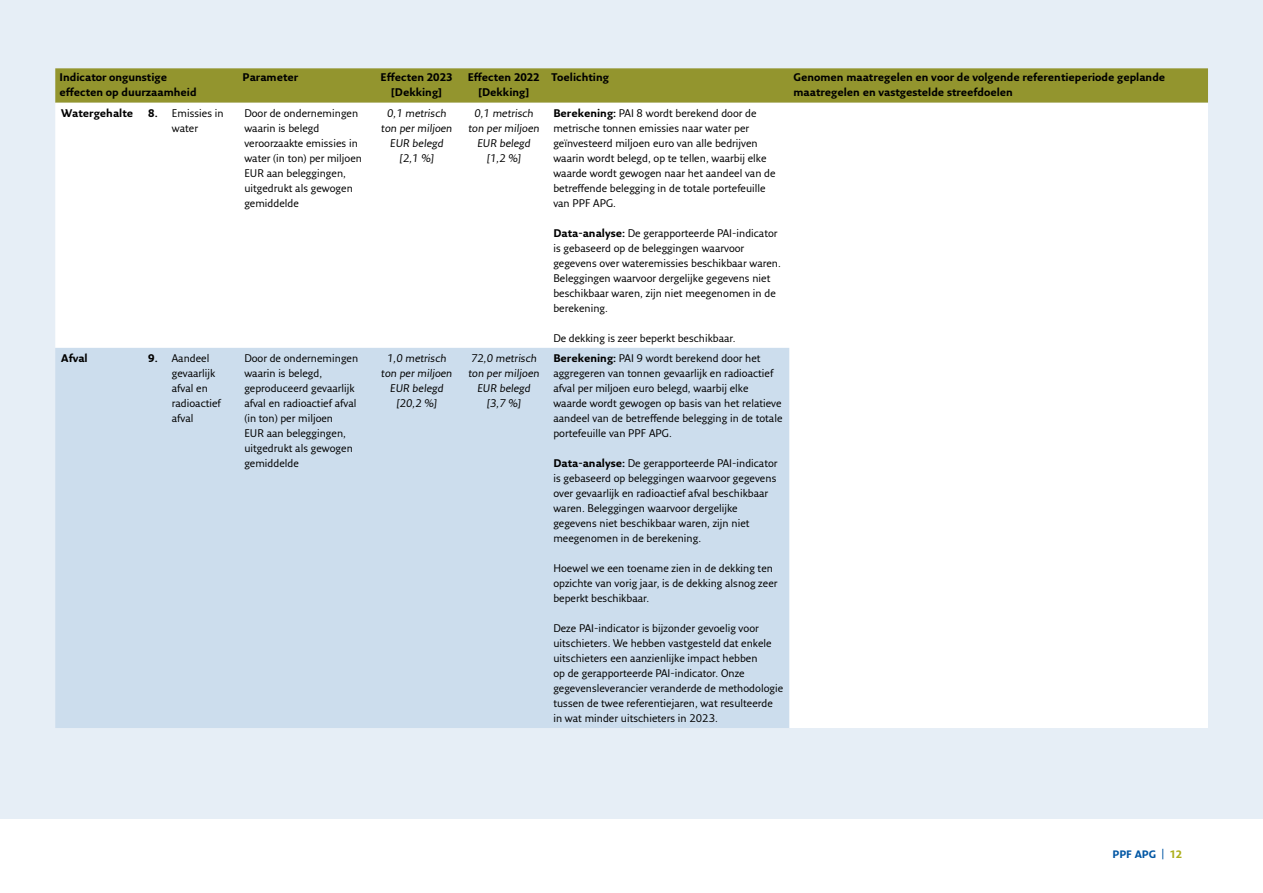
<style>
.page{position:relative;width:1263px;height:893px;background:#fff}
.page>*{position:absolute;margin:0;border:0;box-sizing:border-box;transform-origin:0 0}
.t1{font:10.8px/15px "Fresco Sans Pro";color:#000}
.t2{font:700 10.8px/15px "Fresco Sans Plus Pro";color:#000}
.t3{font:700 10.5px "Fresco Sans Plus Pro";color:#0056a4}
.s1{font-family:"Fresco Sans Plus Pro";font-weight:700}
.s2{color:#adaf1b}
</style>
<div class="page">
<div style="left:0;top:0;width:1263px;height:819px;background:#e6eef6"></div>
<div style="left:55px;top:68px;width:1153px;height:35px;background:#93952e"></div>
<div style="left:55px;top:103px;width:1153px;height:625px;background:#fff"></div>
<div style="left:55px;top:348px;width:734px;height:380px;background:#ccdded"></div>
<p class="t2" style="left:60px;top:69px;width:139px">Indicator ongunstige effecten op duurzaamheid</p>
<p class="t2" style="left:243px;top:69px;width:57px">Parameter</p>
<p class="t2" style="left:381px;top:69px;width:73px;text-align:center">Effecten 2023 [Dekking]</p>
<p class="t2" style="left:468px;top:69px;width:73px;text-align:center">Effecten 2022 [Dekking]</p>
<p class="t2" style="left:552px;top:69px;width:59px">Toelichting</p>
<p class="t2" style="left:793px;top:69px;width:373px">Genomen maatregelen en voor de volgende referentieperiode geplande maatregelen en vastgestelde streefdoelen</p>
<p class="t2" style="left:61px;top:105px;width:73px">Watergehalte</p>
<p class="t1" style="left:148px;top:105px;width:77px;text-align:center"><span class="s1">8.</span> Emissies in water</p>
<p class="t1" style="left:244px;top:105px;width:119px">Door de ondernemingen waarin is belegd veroorzaakte emissies in water (in ton) per miljoen<br>EUR aan beleggingen, uitgedrukt als gewogen gemiddelde</p>
<p class="t1" style="left:381px;top:105px;width:74px;text-align:center">0,1 metrisch ton per miljoen<br>EUR belegd [2,1 %]</p>
<p class="t1" style="left:468px;top:105px;width:74px;text-align:center">0,1 metrisch ton per miljoen<br>EUR belegd [1,2 %]</p>
<p class="t1" style="left:553px;top:105px;width:224px"><span class="s1">Berekening:</span> PAI 8 wordt berekend door de metrische tonnen emissies naar water per geïnvesteerd miljoen euro van alle bedrijven waarin wordt belegd, op te tellen, waarbij elke waarde wordt gewogen naar het aandeel van de betreffende belegging in de totale portefeuille van PPF APG.</p>
<p class="t1" style="left:553px;top:225px;width:229px"><span class="s1">Data-analyse:</span> De gerapporteerde PAI-indicator is gebaseerd op de beleggingen waarvoor gegevens over wateremissies beschikbaar waren.<br>Beleggingen waarvoor dergelijke gegevens niet beschikbaar waren, zijn niet meegenomen in de berekening.</p>
<p class="t1" style="left:553px;top:330px;width:184px">De dekking is zeer beperkt beschikbaar.</p>
<p class="t2" style="left:61px;top:351px;width:28px">Afval</p>
<p class="t1" style="left:172px;top:350px;width:51px;text-indent:-24px"><span class="s1">9.</span> Aandeel gevaarlijk afval en radioactief afval</p>
<p class="t1" style="left:244px;top:350px;width:115px">Door de ondernemingen waarin is belegd, geproduceerd gevaarlijk afval en radioactief afval (in ton) per miljoen<br>EUR aan beleggingen, uitgedrukt als gewogen gemiddelde</p>
<p class="t1" style="left:381px;top:350px;width:74px;text-align:center">1,0 metrisch ton per miljoen<br>EUR belegd [20,2 %]</p>
<p class="t1" style="left:468px;top:350px;width:74px;text-align:center">72,0 metrisch ton per miljoen<br>EUR belegd [3,7 %]</p>
<p class="t1" style="left:553px;top:350px;width:231px"><span class="s1">Berekening:</span> PAI 9 wordt berekend door het aggregeren van tonnen gevaarlijk en radioactief afval per miljoen euro belegd, waarbij elke waarde wordt gewogen op basis van het relatieve aandeel van de betreffende belegging in de totale portefeuille van PPF APG.</p>
<p class="t1" style="left:553px;top:455px;width:226px"><span class="s1">Data-analyse:</span> De gerapporteerde PAI-indicator is gebaseerd op beleggingen waarvoor gegevens over gevaarlijk en radioactief afval beschikbaar waren. Beleggingen waarvoor dergelijke gegevens niet beschikbaar waren, zijn niet meegenomen in de berekening.</p>
<p class="t1" style="left:553px;top:560px;width:226px">Hoewel we een toename zien in de dekking ten opzichte van vorig jaar, is de dekking alsnog zeer beperkt beschikbaar.</p>
<p class="t1" style="left:553px;top:620px;width:231px">Deze PAI-indicator is bijzonder gevoelig voor uitschieters. We hebben vastgesteld dat enkele uitschieters een aanzienlijke impact hebben<br>op de gerapporteerde PAI-indicator. Onze gegevensleverancier veranderde de methodologie tussen de twee referentiejaren, wat resulteerde in wat minder uitschieters in 2023.</p>
<p class="t3" style="left:1112px;top:848px;width:71px">PPF APG | <span class="s2">12</span></p>
</div>
